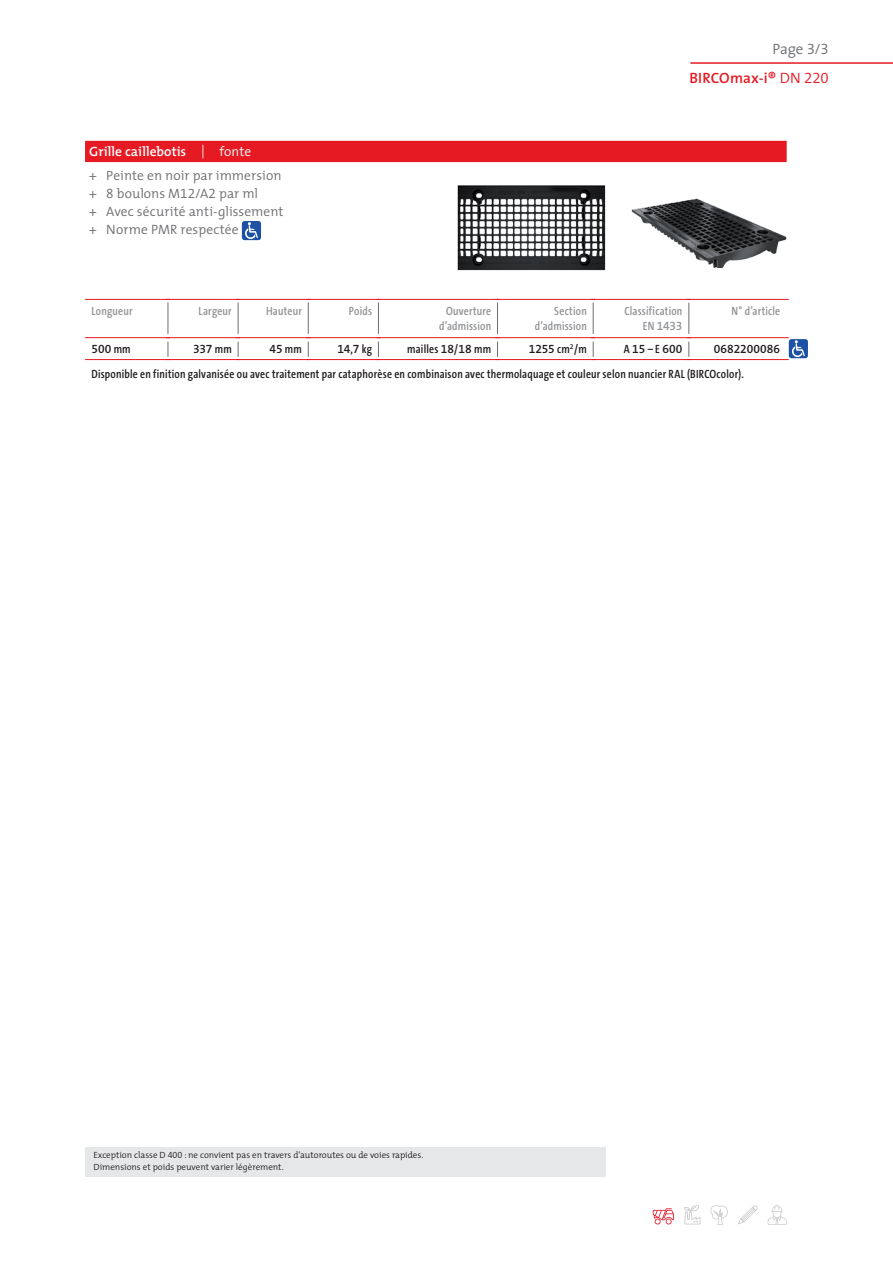
<style>
.page{position:relative;width:893px;height:1263px;background:#fff}
.page>*{position:absolute;margin:0;border:0;box-sizing:border-box;transform-origin:0 0}
.t1{font:600 15px "BIRCO Sans";letter-spacing:.01em;color:#e51a23}
.t2{font:300 15px "BIRCO Sans";color:#6c6d70}
.t3{font:300 13.5px/18px "BIRCO Mix";letter-spacing:.005em;color:#6c6d70}
.t4{font:600 13.5px "BIRCO Mix";color:#fff}
.t5{font:600 12px/24.8px "BIRCO Sans Cd";letter-spacing:.015em;color:#231f20}
.t6{font:600 12px/15px "BIRCO Sans Cd";letter-spacing:.02em;color:#939598;text-align:right}
.t7{font:300 9px/12px "BIRCO Mix";color:#231f20}
.s1{font-weight:300}
.s2{font-family:"BIRCO Sans";font-weight:300}
</style>
<div class="page">
<svg style="left:653px;top:1208px;width:21px;height:16px"></svg>
<svg style="left:684px;top:1205px;width:16px;height:19px"></svg>
<svg style="left:710px;top:1205px;width:18px;height:20px"></svg>
<svg style="left:738px;top:1205px;width:20px;height:19px"></svg>
<svg style="left:767px;top:1205px;width:20px;height:20px"></svg>
<hr style="left:690px;top:62px;width:203px;height:2px;background:#e51a23">
<div style="left:242px;top:221px;width:19px;height:19px;background:#1c51a3;border-radius:3px"></div>
<svg style="left:245px;top:222px;width:13px;height:17px"></svg>
<div style="left:85px;top:141px;width:702px;height:21px;background:#e51a23"></div>
<hr style="left:593px;top:302px;width:1px;height:32px;background:#6c6f74">
<hr style="left:688px;top:302px;width:1px;height:32px;background:#6c6d70">
<svg style="left:593px;top:298px;width:96px;height:1px"></svg>
<svg style="left:689px;top:298px;width:98px;height:1px"></svg>
<svg style="left:168px;top:341px;width:1px;height:16px"></svg>
<svg style="left:238px;top:341px;width:1px;height:16px"></svg>
<svg style="left:308px;top:341px;width:1px;height:16px"></svg>
<svg style="left:378px;top:341px;width:1px;height:16px"></svg>
<svg style="left:497px;top:341px;width:1px;height:16px"></svg>
<svg style="left:688px;top:341px;width:1px;height:16px"></svg>
<svg style="left:593px;top:338px;width:96px;height:1px"></svg>
<svg style="left:689px;top:338px;width:98px;height:1px"></svg>
<svg style="left:85px;top:360px;width:83px;height:1px"></svg>
<svg style="left:168px;top:360px;width:70px;height:1px"></svg>
<svg style="left:238px;top:360px;width:70px;height:1px"></svg>
<svg style="left:308px;top:360px;width:70px;height:1px"></svg>
<svg style="left:378px;top:360px;width:119px;height:1px"></svg>
<svg style="left:497px;top:360px;width:96px;height:1px"></svg>
<svg style="left:689px;top:360px;width:98px;height:1px"></svg>
<svg style="left:593px;top:341px;width:1px;height:16px"></svg>
<svg style="left:593px;top:360px;width:96px;height:1px"></svg>
<svg style="left:85px;top:298px;width:83px;height:1px"></svg>
<svg style="left:168px;top:298px;width:70px;height:1px"></svg>
<svg style="left:238px;top:298px;width:70px;height:1px"></svg>
<svg style="left:308px;top:298px;width:70px;height:1px"></svg>
<svg style="left:378px;top:298px;width:119px;height:1px"></svg>
<svg style="left:497px;top:298px;width:96px;height:1px"></svg>
<hr style="left:168px;top:302px;width:1px;height:32px;background:#6c6d70">
<hr style="left:238px;top:302px;width:1px;height:32px;background:#6c6d70">
<hr style="left:308px;top:302px;width:1px;height:32px;background:#6c6d70">
<hr style="left:378px;top:302px;width:1px;height:32px;background:#6c6d70">
<hr style="left:497px;top:302px;width:1px;height:32px;background:#6c6d70">
<svg style="left:85px;top:338px;width:83px;height:1px"></svg>
<svg style="left:168px;top:338px;width:70px;height:1px"></svg>
<svg style="left:238px;top:338px;width:70px;height:1px"></svg>
<svg style="left:308px;top:338px;width:70px;height:1px"></svg>
<svg style="left:378px;top:338px;width:119px;height:1px"></svg>
<svg style="left:497px;top:338px;width:96px;height:1px"></svg>
<hr style="left:85px;top:299px;width:85px;height:1px;background:#e51a23">
<hr style="left:166px;top:299px;width:74px;height:1px;background:#e51a23">
<hr style="left:236px;top:299px;width:74px;height:1px;background:#e51a23">
<hr style="left:306px;top:299px;width:75px;height:1px;background:#e51a23">
<hr style="left:376px;top:299px;width:124px;height:1px;background:#e51a23">
<hr style="left:495px;top:299px;width:100px;height:1px;background:#e51a23">
<hr style="left:591px;top:299px;width:100px;height:1px;background:#e51a23">
<hr style="left:687px;top:299px;width:102px;height:1px;background:#e51a23">
<hr style="left:85px;top:337px;width:85px;height:1px;background:#e51a23">
<hr style="left:85px;top:359px;width:85px;height:1px;background:#e51a23">
<hr style="left:166px;top:337px;width:74px;height:1px;background:#e51a23">
<hr style="left:166px;top:359px;width:74px;height:1px;background:#e51a23">
<hr style="left:236px;top:337px;width:74px;height:1px;background:#e51a23">
<hr style="left:236px;top:359px;width:74px;height:1px;background:#e51a23">
<hr style="left:306px;top:337px;width:75px;height:1px;background:#e51a23">
<hr style="left:306px;top:359px;width:75px;height:1px;background:#e51a23">
<hr style="left:376px;top:337px;width:124px;height:1px;background:#e51a23">
<hr style="left:376px;top:359px;width:124px;height:1px;background:#e51a23">
<hr style="left:495px;top:337px;width:100px;height:1px;background:#e51a23">
<hr style="left:495px;top:359px;width:100px;height:1px;background:#e51a23">
<hr style="left:591px;top:337px;width:100px;height:1px;background:#e51a23">
<hr style="left:591px;top:359px;width:100px;height:1px;background:#e51a23">
<hr style="left:687px;top:337px;width:102px;height:1px;background:#e51a23">
<hr style="left:687px;top:359px;width:102px;height:1px;background:#e51a23">
<img style="left:457px;top:185px;width:149px;height:86px">
<img style="left:631px;top:198px;width:156px;height:70px">
<div style="left:789px;top:339px;width:19px;height:19px;background:#1c51a3;border-radius:3px"></div>
<svg style="left:792px;top:340px;width:13px;height:17px"></svg>
<div style="left:85px;top:1147px;width:521px;height:30px;background:#e6e7e9"></div>
<p class="t2" style="left:772px;top:36px;width:58px">Page 3/3</p>
<p class="t4" style="left:89px;top:140px;width:163px">Grille caillebotis <span class="s1">|</span> <span class="s2">fonte</span></p>
<p class="t3" style="left:89px;top:166px;width:196px">+ Peinte en noir par immersion + 8 boulons M12/A2 par ml<br>+ Avec sécurité anti-glissement + Norme PMR respectée</p>
<p class="t1" style="left:689px;top:66px;width:141px">BIRCOmax-i® <span class="s1">DN 220</span></p>
<p class="t6" style="left:91px;top:304px;width:43px">Longueur</p>
<p class="t6" style="left:199px;top:304px;width:35px">Largeur</p>
<p class="t6" style="left:266px;top:304px;width:37px">Hauteur</p>
<p class="t6" style="left:349px;top:304px;width:25px">Poids</p>
<p class="t6" style="left:439px;top:304px;width:53px;text-align:center">Ouverture d’admission</p>
<p class="t6" style="left:535px;top:304px;width:53px">Section d’admission</p>
<p class="t6" style="left:625px;top:304px;width:59px">Classification<br>EN 1433</p>
<p class="t6" style="left:732px;top:304px;width:50px">N° d’article</p>
<p class="t5" style="left:91px;top:337px;width:41px">500 mm</p>
<p class="t5" style="left:193px;top:337px;width:40px">337 mm</p>
<p class="t5" style="left:270px;top:337px;width:34px">45 mm</p>
<p class="t5" style="left:337px;top:337px;width:36px">14,7 kg</p>
<p class="t5" style="left:407px;top:337px;width:85px">mailles 18/18 mm</p>
<p class="t5" style="left:529px;top:337px;width:59px">1255 cm<sup>2</sup>/m</p>
<p class="t5" style="left:624px;top:337px;width:60px">A 15 – E 600</p>
<p class="t5" style="left:91px;top:337px;width:690px;text-indent:622px">0682200086<br>Disponible en finition galvanisée ou avec traitement par cataphorèse en combinaison avec thermolaquage et couleur selon nuancier RAL (BIRCOcolor).</p>
<p class="t7" style="left:94px;top:1149px;width:331px">Exception classe D 400 : ne convient pas en travers d’autoroutes ou de voies rapides.<br>Dimensions et poids peuvent varier légèrement.</p>
</div>
